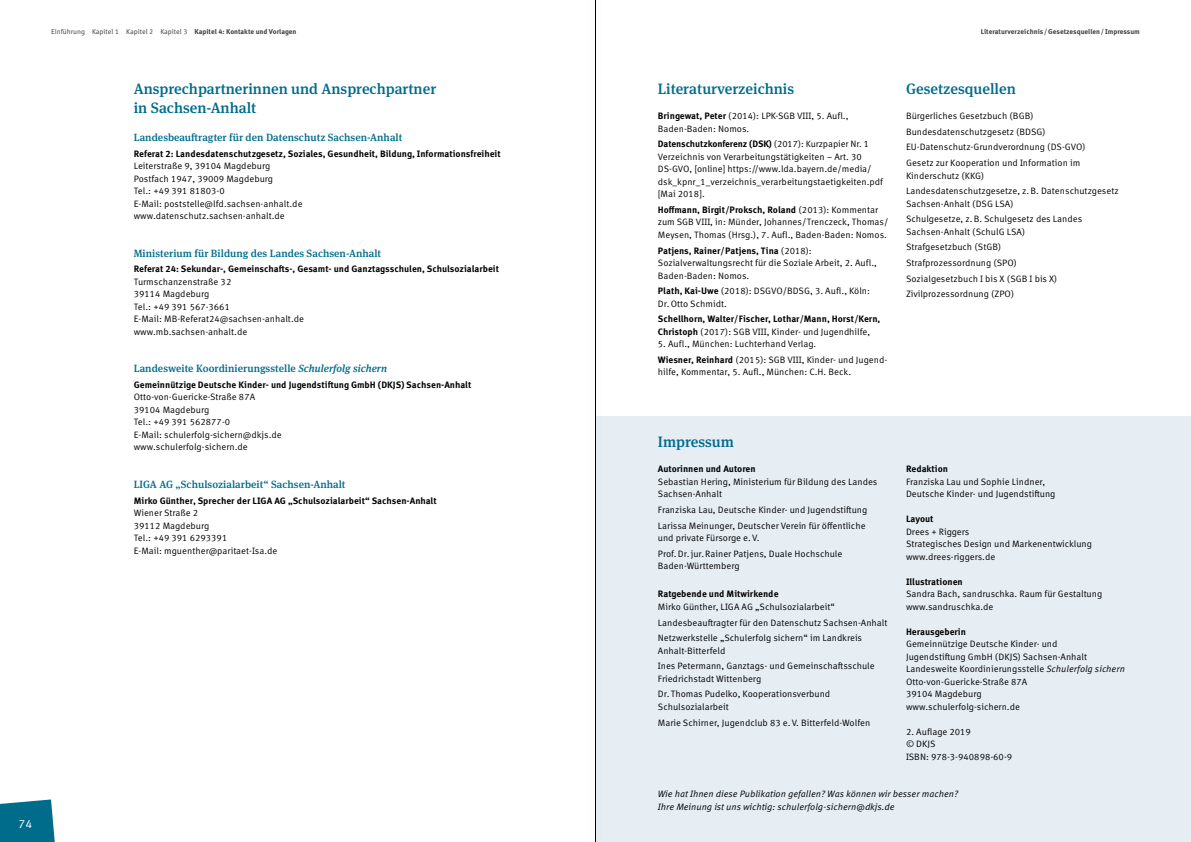
<style>
.page{position:relative;width:1191px;height:842px;background:#fff}
.page>*{position:absolute;margin:0;border:0;box-sizing:border-box;transform-origin:0 0}
.t1{font:500 15px/18.8px "Meta Serif Pro";color:#006c8c}
.t2{font:12px "Meta Correspondence Pro";color:#fff}
.t3{font:500 10.5px "Meta Serif Pro";letter-spacing:.005em;color:#006c8c}
.t4{font:9.2px/12.5px "Meta Correspondence Pro";color:#000}
.t5{font:700 9.2px/12.5px "Meta Correspondence Pro";color:#000}
.t6{font:italic 9.2px/12.5px "Meta Correspondence Pro";color:#000}
.t7{font:7px "Meta Correspondence Pro";color:#3a3a39}
.t8{font:700 7px "Meta Correspondence Pro";color:#3a3a39}
.s1{font-weight:700}
.s2{font-style:italic}
.s3{font-weight:400}
</style>
<div class="page">
<div style="left:595px;top:416px;width:596px;height:426px;background:#e6edf3"></div>
<svg style="left:0;top:799px;width:55px;height:43px;background:#187a97"></svg>
<div style="left:586px;top:0;width:18px;height:842px;background:#3a3a39;opacity:.75"></div>
<hr style="left:595px;top:0;width:1px;height:842px;background:#000">
<p class="t7" style="left:51px;top:26px;width:247px">Einführung Kapitel 1 Kapitel 2 Kapitel 3 <span class="s1">Kapitel 4: Kontakte und Vorlagen</span></p>
<h1 class="t1" style="left:134px;top:79px;width:304px">Ansprechpartnerinnen und Ansprechpartner in Sachsen-Anhalt</h1>
<p class="t3" style="left:134px;top:129px;width:270px">Landesbeauftragter für den Datenschutz Sachsen-Anhalt</p>
<p class="t5" style="left:134px;top:147px;width:368px">Referat 2: Landesdatenschutzgesetz, Soziales, Gesundheit, Bildung, Informationsfreiheit</p>
<p class="t4" style="left:134px;top:159px;width:170px">Leiterstraße 9, 39104 Magdeburg Postfach 1947, 39009 Magdeburg<br>Tel.: +49 391 81803-0<br>E-Mail: poststelle@lfd.sachsen-anhalt.de www.datenschutz.sachsen-anhalt.de</p>
<p class="t3" style="left:134px;top:245px;width:249px">Ministerium für Bildung des Landes Sachsen-Anhalt</p>
<p class="t5" style="left:134px;top:262px;width:367px">Referat 24: Sekundar-, Gemeinschafts-, Gesamt- und Ganztagsschulen, Schulsozialarbeit</p>
<p class="t4" style="left:134px;top:275px;width:172px">Turmschanzenstraße 32<br>39114 Magdeburg<br>Tel.: +49 391 567-3661<br>E-Mail: MB-Referat24@sachsen-anhalt.de www.mb.sachsen-anhalt.de</p>
<p class="t3" style="left:134px;top:361px;width:255px">Landesweite Koordinierungsstelle <span class="s2">Schulerfolg sichern</span></p>
<p class="t5" style="left:134px;top:378px;width:339px">Gemeinnützige Deutsche Kinder- und Jugendstiftung GmbH (DKJS) Sachsen-Anhalt</p>
<p class="t4" style="left:134px;top:390px;width:149px">Otto-von-Guericke-Straße 87A<br>39104 Magdeburg<br>Tel.: +49 391 562877-0<br>E-Mail: schulerfolg-sichern@dkjs.de www.schulerfolg-sichern.de</p>
<p class="t3" style="left:134px;top:476px;width:213px">LIGA AG „Schulsozialarbeit“ Sachsen-Anhalt</p>
<p class="t5" style="left:134px;top:494px;width:304px">Mirko Günther, Sprecher der LIGA AG „Schulsozialarbeit“ Sachsen-Anhalt</p>
<p class="t4" style="left:134px;top:506px;width:145px">Wiener Straße 2<br>39112 Magdeburg<br>Tel.: +49 391 6293391<br>E-Mail: mguenther@paritaet-Isa.de</p>
<h2 class="t2" style="left:19px;top:815px;width:15px">74</h2>
<p class="t8" style="left:980px;top:26px;width:161px">Literaturverzeichnis/Gesetzesquellen/ Impressum</p>
<h1 class="t1" style="left:658px;top:79px;width:138px">Literaturverzeichnis</h1>
<p class="t4" style="left:658px;top:109px;width:192px"><span class="s1">Bringewat, Peter</span> (2014): LPK-SGB VIII, 5. Aufl.,<br>Baden-Baden: Nomos.</p>
<p class="t4" style="left:658px;top:137px;width:227px"><span class="s1">Datenschutzkonferenz (DSK)</span> (2017): Kurzpapier Nr. 1<br>Verzeichnis von Verarbeitungstätigkeiten – Art. 30<br>DS-GVO, [online] https://www.lda.bayern.de/media/ dsk_kpnr_1_verzeichnis_verarbeitungstaetigkeiten.pdf [Mai 2018].</p>
<p class="t4" style="left:658px;top:203px;width:232px"><span class="s1">Hoffmann, Birgit/Proksch, Roland</span> (2013): Kommentar zum SGB VIII, in: Münder, Johannes/Trenczeck, Thomas/<br>Meysen, Thomas (Hrsg.), 7. Aufl., Baden-Baden: Nomos.</p>
<p class="t4" style="left:658px;top:243px;width:220px"><span class="s1">Patjens, Rainer/Patjens, Tina</span> (2018):<br>Sozialverwaltungsrecht für die Soziale Arbeit, 2. Aufl.,<br>Baden-Baden: Nomos.</p>
<p class="t4" style="left:658px;top:284px;width:214px"><span class="s1">Plath, Kai-Uwe</span> (2018): DSGVO/BDSG, 3. Aufl., Köln:<br>Dr.Otto Schmidt.</p>
<p class="t5" style="left:658px;top:312px;width:224px">Schellhorn, Walter/Fischer, Lothar/Mann, Horst/Kern,<br>Christoph <span class="s3">(2017): SGB VIII, Kinder- und Jugendhilfe,</span></p>
<p class="t4" style="left:658px;top:336px;width:231px;line-height:15.6px">5. Aufl., München: Luchterhand Verlag.<br><span class="s1">Wiesner, Reinhard</span> (2015): SGB VIII, Kinder- und Jugend-</p>
<p class="t4" style="left:658px;top:365px;width:195px">hilfe, Kommentar, 5. Aufl., München: C.H. Beck.</p>
<h1 class="t1" style="left:906px;top:79px;width:111px">Gesetzesquellen</h1>
<p class="t4" style="left:906px;top:108px;width:181px;line-height:15.6px">Bürgerliches Gesetzbuch (BGB)<br>Bundesdatenschutzgesetz (BDSG)<br>EU-Datenschutz-Grundverordnung (DS-GVO)<br>Gesetz zur Kooperation und Information im</p>
<p class="t4" style="left:906px;top:167px;width:214px;line-height:15.6px">Kinderschutz (KKG)<br>Landesdatenschutzgesetze, z.B. Datenschutzgesetz</p>
<p class="t4" style="left:906px;top:195px;width:178px;line-height:15.6px">Sachsen-Anhalt (DSG LSA)<br>Schulgesetze, z.B. Schulgesetz des Landes</p>
<p class="t4" style="left:906px;top:223px;width:153px;line-height:15.6px">Sachsen-Anhalt (SchulG LSA)<br>Strafgesetzbuch (StGB)<br>Strafprozessordnung (SPO)<br>Sozialgesetzbuch I bis X (SGB I bis X)<br>Zivilprozessordnung (ZPO)</p>
<h1 class="t1" style="left:658px;top:432px;width:78px">Impressum</h1>
<p class="t5" style="left:658px;top:462px;width:99px">Autorinnen und Autoren</p>
<p class="t4" style="left:658px;top:475px;width:221px">Sebastian Hering, Ministerium für Bildung des Landes<br>Sachsen-Anhalt</p>
<p class="t4" style="left:658px;top:501px;width:211px;line-height:15.6px">Franziska Lau, Deutsche Kinder- und Jugendstiftung<br>Larissa Meinunger, Deutscher Verein für öffentliche</p>
<p class="t4" style="left:658px;top:529px;width:186px;line-height:15.6px">und private Fürsorge e.V.<br>Prof.Dr.jur.Rainer Patjens, Duale Hochschule</p>
<p class="t4" style="left:658px;top:559px;width:83px">Baden-Württemberg</p>
<p class="t5" style="left:658px;top:587px;width:122px">Ratgebende und Mitwirkende</p>
<p class="t4" style="left:658px;top:598px;width:231px;line-height:15.6px">Mirko Günther, LIGA AG „Schulsozialarbeit“<br>Landesbeauftragter für den Datenschutz Sachsen-Anhalt<br>Netzwerkstelle „Schulerfolg sichern“ im Landkreis</p>
<p class="t4" style="left:658px;top:642px;width:218px;line-height:15.6px">Anhalt-Bitterfeld<br>Ines Petermann, Ganztags- und Gemeinschaftsschule</p>
<p class="t4" style="left:658px;top:670px;width:174px;line-height:15.6px">Friedrichstadt Wittenberg<br>Dr.Thomas Pudelko, Kooperationsverbund</p>
<p class="t4" style="left:658px;top:698px;width:214px;line-height:15.6px">Schulsozialarbeit<br>Marie Schirner, Jugendclub 83 e.V. Bitterfeld-Wolfen</p>
<p class="t5" style="left:906px;top:462px;width:44px">Redaktion</p>
<p class="t4" style="left:906px;top:475px;width:151px">Franziska Lau und Sophie Lindner,<br>Deutsche Kinder- und Jugendstiftung</p>
<p class="t5" style="left:906px;top:512px;width:29px">Layout</p>
<p class="t4" style="left:906px;top:525px;width:188px">Drees + Riggers<br>Strategisches Design und Markenentwicklung www.drees-riggers.de</p>
<p class="t5" style="left:906px;top:575px;width:58px">Illustrationen</p>
<p class="t4" style="left:906px;top:587px;width:198px">Sandra Bach, sandruschka. Raum für Gestaltung www.sandruschka.de</p>
<p class="t5" style="left:906px;top:625px;width:61px">Herausgeberin</p>
<p class="t4" style="left:906px;top:637px;width:220px">Gemeinnützige Deutsche Kinder- und<br>Jugendstiftung GmbH (DKJS) Sachsen-Anhalt Landesweite Koordinierungsstelle <span class="s2">Schulerfolg sichern </span>Otto-von-Guericke-Straße 87A<br>39104 Magdeburg<br>www.schulerfolg-sichern.de</p>
<p class="t4" style="left:906px;top:725px;width:108px">2. Auflage 2019<br>© DKJS<br>ISBN: 978-3-940898-60-9</p>
<p class="t6" style="left:658px;top:787px;width:302px">Wie hat Ihnen diese Publikation gefallen? Was können wir besser machen?<br>Ihre Meinung ist uns wichtig: schulerfolg-sichern@dkjs.de</p>
</div>
